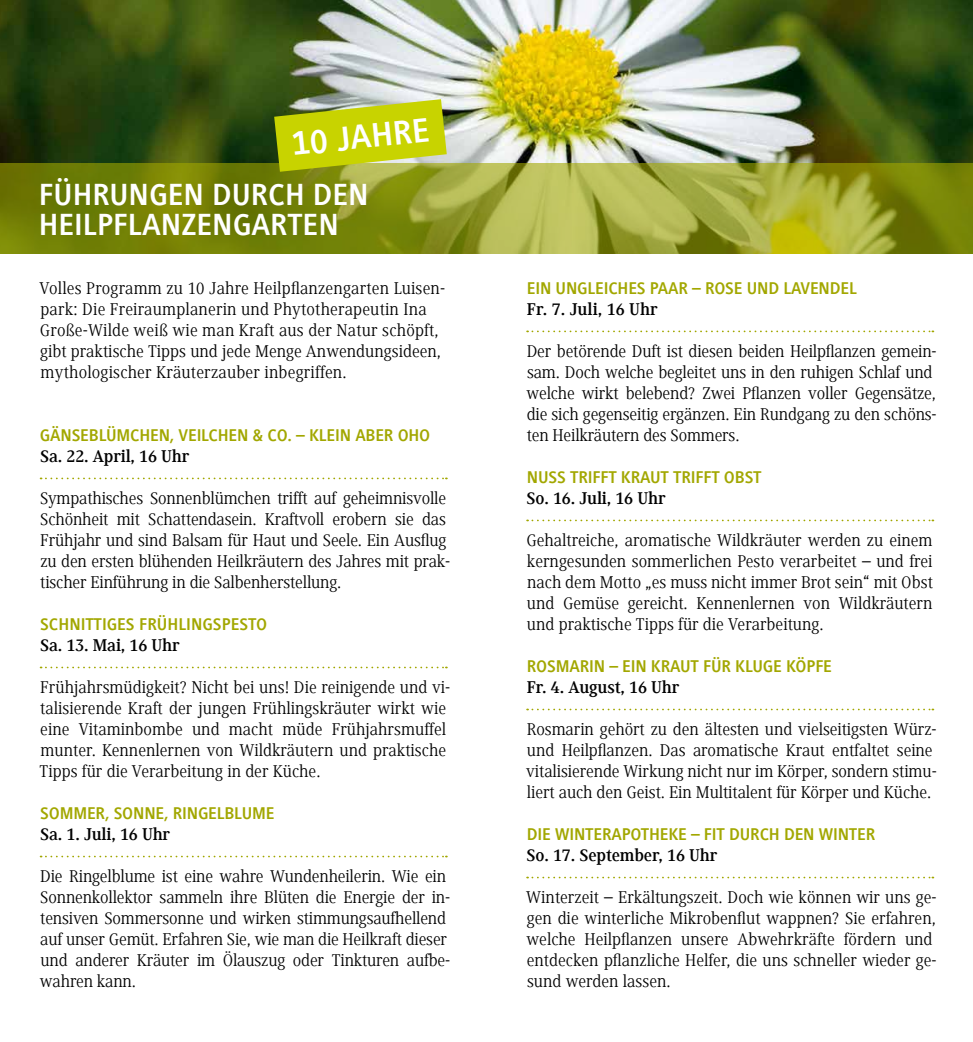
<style>
.page{position:relative;width:973px;height:1042px;background:#fff}
.page>*{position:absolute;margin:0;border:0;box-sizing:border-box;transform-origin:0 0}
.t1{font:700 35px "Generis Sans Com";color:#fff}
.t2{font:700 31.5px/29.8px "Generis Sans Com";color:#fff}
.t3{font:17.5px/21px "Generis Serif Com";letter-spacing:-.005em;color:#000}
.t4{font:700 17.5px "Generis Sans Com";letter-spacing:-.01em;color:#a2a700}
.t5{font:700 17.5px "Generis Serif Com";letter-spacing:-.01em;color:#000}
</style>
<div class="page">
<img style="left:0;top:0;width:972px;height:163px">
<svg style="left:0;top:163px;width:972px;height:91px;background:#8d9623"></svg>
<svg style="left:41px;top:477px;width:406px;height:2px"></svg>
<svg style="left:41px;top:666px;width:406px;height:2px"></svg>
<svg style="left:41px;top:855px;width:406px;height:2px"></svg>
<svg style="left:527px;top:330px;width:406px;height:2px"></svg>
<svg style="left:527px;top:519px;width:406px;height:2px"></svg>
<svg style="left:527px;top:708px;width:406px;height:2px"></svg>
<svg style="left:527px;top:876px;width:406px;height:2px"></svg>
<svg style="left:274px;top:99px;width:172px;height:73px;background:#bbc61e"></svg>
<h1 class="t1" style="left:290px;top:125px;width:139px;rotate:-6deg">10 JAHRE</h1>
<h2 class="t2" style="left:39px;top:180px;width:331px">FÜHRUNGEN DURCH DEN<br>HEILPFLANZENGARTEN</h2>
<p class="t3" style="left:40px;top:278px;width:407px">Volles Programm zu 10 Jahre Heilpflanzengarten Luisen&shy;park: Die Freiraumplanerin und Phytotherapeutin Ina Große-Wilde weiß wie man Kraft aus der Natur schöpft, gibt praktische Tipps und jede Menge Anwendungsideen, mythologischer Kräuterzauber inbegriffen.</p>
<p class="t4" style="left:40px;top:426px;width:392px">GÄNSEBLÜMCHEN, VEILCHEN &amp; CO. – KLEIN ABER OHO</p>
<p class="t5" style="left:40px;top:446px;width:151px">Sa. 22. April, 16 Uhr</p>
<p class="t3" style="left:40px;top:488px;width:411px">Sympathisches Sonnenblümchen trifft auf geheimnisvolle Schönheit mit Schattendasein. Kraftvoll erobern sie das Frühjahr und sind Balsam für Haut und Seele. Ein Ausflug zu den ersten blühenden Heilkräutern des Jahres mit prak&shy;tischer Einführung in die Salbenherstellung.</p>
<p class="t4" style="left:40px;top:615px;width:228px">SCHNITTIGES FRÜHLINGSPESTO</p>
<p class="t5" style="left:40px;top:635px;width:141px">Sa. 13. Mai, 16 Uhr</p>
<p class="t3" style="left:40px;top:677px;width:412px">Frühjahrsmüdigkeit? Nicht bei uns! Die reinigende und vi&shy;talisierende Kraft der jungen Frühlingskräuter wirkt wie eine Vitaminbombe und macht müde Frühjahrsmuffel munter. Kennenlernen von Wildkräutern und praktische Tipps für die Verarbeitung in der Küche.</p>
<p class="t4" style="left:40px;top:804px;width:236px">SOMMER, SONNE, RINGELBLUME</p>
<p class="t5" style="left:40px;top:824px;width:132px">Sa. 1. Juli, 16 Uhr</p>
<p class="t3" style="left:40px;top:866px;width:412px">Die Ringelblume ist eine wahre Wundenheilerin. Wie ein Sonnenkollektor sammeln ihre Blüten die Energie der in&shy;tensiven Sommersonne und wirken stimmungsaufhellend auf unser Gemüt. Erfahren Sie, wie man die Heilkraft dieser und anderer Kräuter im Ölauszug oder Tinkturen aufbe&shy;wahren kann.</p>
<p class="t4" style="left:527px;top:279px;width:331px">EIN UNGLEICHES PAAR – ROSE UND LAVENDEL</p>
<p class="t5" style="left:526px;top:299px;width:133px">Fr. 7. Juli, 16 Uhr</p>
<p class="t3" style="left:526px;top:341px;width:411px">Der betörende Duft ist diesen beiden Heilpflanzen gemein&shy;sam. Doch welche begleitet uns in den ruhigen Schlaf und welche wirkt belebend? Zwei Pflanzen voller Gegensätze, die sich gegenseitig ergänzen. Ein Rundgang zu den schöns&shy;ten Heilkräutern des Sommers.</p>
<p class="t4" style="left:527px;top:468px;width:236px">NUSS TRIFFT KRAUT TRIFFT OBST</p>
<p class="t5" style="left:526px;top:488px;width:141px">So. 16. Juli, 16 Uhr</p>
<p class="t3" style="left:526px;top:530px;width:408px;text-align:justify">Gehaltreiche, aromatische Wildkräuter werden zu einem kerngesunden sommerlichen Pesto verarbeitet – und frei nach dem Motto „es muss nicht immer Brot sein“ mit Obst und Gemüse gereicht. Kennenlernen von Wildkräutern und praktische Tipps für die Verarbeitung.</p>
<p class="t4" style="left:527px;top:657px;width:306px">ROSMARIN – EIN KRAUT FÜR KLUGE KÖPFE</p>
<p class="t5" style="left:526px;top:677px;width:154px">Fr. 4. August, 16 Uhr</p>
<p class="t3" style="left:526px;top:719px;width:412px">Rosmarin gehört zu den ältesten und vielseitigsten Würz&shy;und Heilpflanzen. Das aromatische Kraut entfaltet seine vitalisierende Wirkung nicht nur im Körper, sondern stimu&shy;liert auch den Geist. Ein Multitalent für Körper und Küche.</p>
<p class="t4" style="left:527px;top:825px;width:350px">DIE WINTERAPOTHEKE – FIT DURCH DEN WINTER</p>
<p class="t5" style="left:526px;top:845px;width:192px">So. 17. September, 16 Uhr</p>
<p class="t3" style="left:526px;top:887px;width:412px">Winterzeit – Erkältungszeit. Doch wie können wir uns ge&shy;gen die winterliche Mikrobenflut wappnen? Sie erfahren, welche Heilpflanzen unsere Abwehrkräfte fördern und entdecken pflanzliche Helfer, die uns schneller wieder ge&shy;sund werden lassen.</p>
</div>
